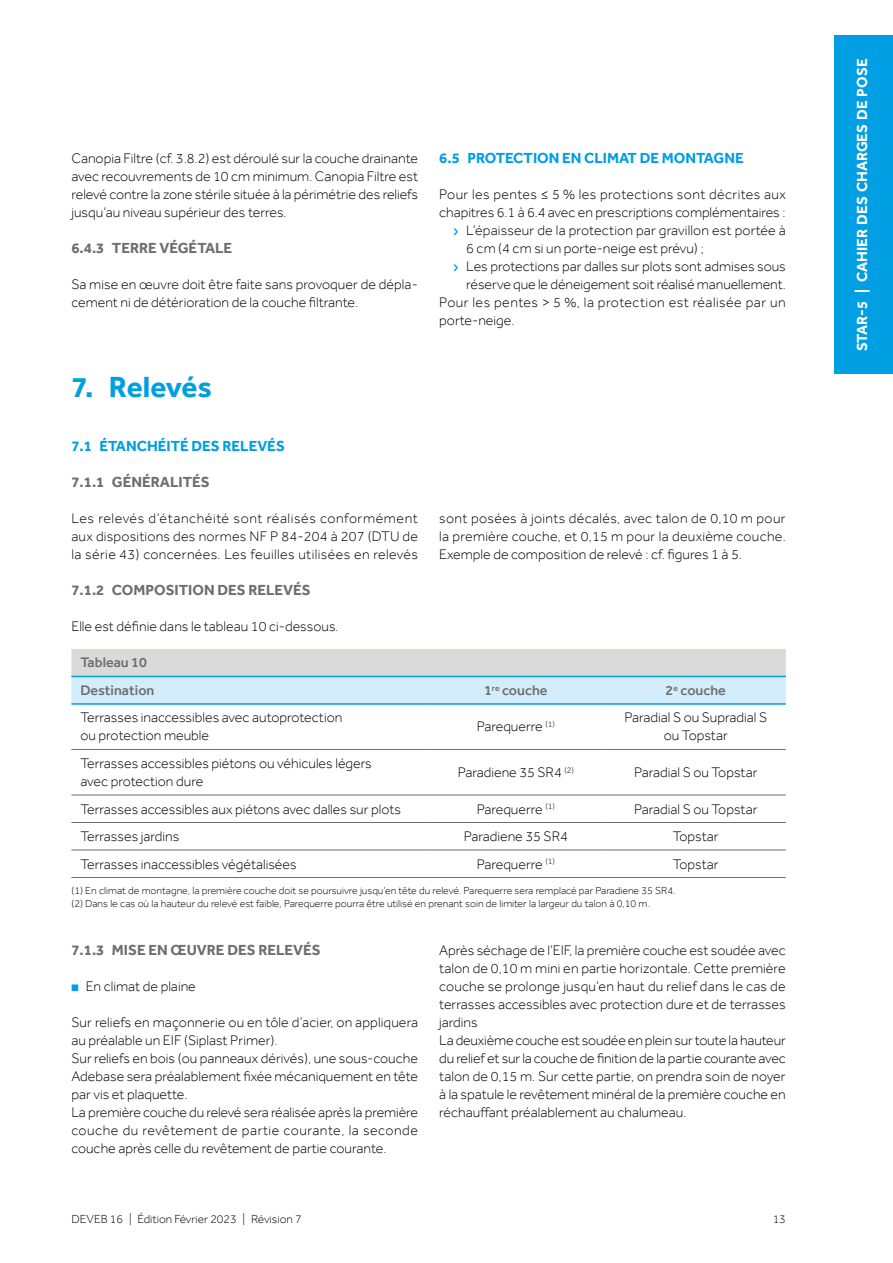
<style>
.page{position:relative;width:893px;height:1263px;background:#fff}
.page>*{position:absolute;margin:0;border:0;box-sizing:border-box;transform-origin:0 0}
.t1{font:700 30px "Effra";letter-spacing:-.005em;color:#009ee3}
.t2{font:700 15px "Effra";color:#6e6e6e}
.t3{font:700 15px "Effra";color:#009ee3}
.t4{font:700 15px "Effra";color:#fff}
._15-Int-Texte-01{font:300 14.25px/18px "Effra";color:#000;text-align:justify}
._15-Int-Texte-01-espace_après{font:300 14.25px/18px "Effra";color:#000}
._30-Int-Tableau-01-Contenu-FàG{font:300 14.25px/18px "Effra";color:#000}
._30-Int-Tableau-01-Contenu-C{font:300 14.25px/18px "Effra";color:#000;text-align:center}
._15-Int-Texte-01-2{font:300 14.25px/18px "Effra";letter-spacing:.03em;color:#000}
._30-Int-Tableau-01-Têtière-FàG{font:500 14.25px "Effra";color:#6e6e6e}
._30-Int-Tableau-01-Têtière-C{font:500 14.25px "Effra";color:#6e6e6e}
.t5{font:300 12px "Effra";color:#000}
._18-Int-Texte-Renvoi{font:300 10.5px "Effra";color:#000}
.s1{color:#009ee3}
</style>
<div class="page">
<div style="left:834px;top:36px;width:59px;height:338px;background:#009ee3"></div>
<svg style="left:71px;top:649px;width:715px;height:54px;background:#d4e2ea"></svg>
<hr style="left:71px;top:749px;width:355px;height:1px;background:#6e6e6e">
<hr style="left:426px;top:749px;width:180px;height:1px;background:#6e6e6e">
<hr style="left:606px;top:749px;width:180px;height:1px;background:#6e6e6e">
<hr style="left:71px;top:795px;width:355px;height:1px;background:#6e6e6e">
<hr style="left:426px;top:795px;width:180px;height:1px;background:#6e6e6e">
<hr style="left:606px;top:795px;width:180px;height:1px;background:#6e6e6e">
<hr style="left:71px;top:822px;width:355px;height:1px;background:#6e6e6e">
<hr style="left:426px;top:822px;width:180px;height:1px;background:#6e6e6e">
<hr style="left:606px;top:822px;width:180px;height:1px;background:#6e6e6e">
<hr style="left:71px;top:850px;width:355px;height:1px;background:#6e6e6e">
<hr style="left:426px;top:850px;width:180px;height:1px;background:#6e6e6e">
<hr style="left:606px;top:850px;width:180px;height:1px;background:#6e6e6e">
<hr style="left:71px;top:877px;width:355px;height:1px;background:#6e6e6e">
<hr style="left:426px;top:877px;width:180px;height:1px;background:#6e6e6e">
<hr style="left:606px;top:877px;width:180px;height:1px;background:#6e6e6e">
<hr style="left:71px;top:676px;width:355px;height:1px;background:#009ee3">
<hr style="left:426px;top:676px;width:180px;height:1px;background:#009ee3">
<hr style="left:606px;top:676px;width:180px;height:1px;background:#009ee3">
<hr style="left:71px;top:703px;width:355px;height:2px;background:#009ee3">
<hr style="left:426px;top:703px;width:180px;height:2px;background:#009ee3">
<hr style="left:606px;top:703px;width:180px;height:2px;background:#009ee3">
<p class="_15-Int-Texte-01" style="left:71px;top:149px;width:348px">Canopia Filtre (cf. 3.8.2) est déroulé sur la couche drainante avec recouvrements de 10 cm minimum. Canopia Filtre est relevé contre la zone stérile située à la périmétrie des reliefs jusqu’au niveau supérieur des terres.</p>
<p class="t2" style="left:71px;top:239px;width:162px">6.4.3 TERRE VÉGÉTALE</p>
<p class="_15-Int-Texte-01" style="left:71px;top:275px;width:348px">Sa mise en œuvre doit être faite sans provoquer de dépla&shy;cement ni de détérioration de la couche filtrante.</p>
<p class="t1" style="left:71px;top:369px;width:142px">7. Relevés</p>
<p class="t3" style="left:439px;top:149px;width:306px">6.5 PROTECTION EN CLIMAT DE MONTAGNE</p>
<p class="_15-Int-Texte-01" style="left:439px;top:185px;width:348px">Pour les pentes ≤ 5 % les protections sont décrites aux chapitres 6.1 à 6.4 avec en prescriptions complémentaires :</p>
<p class="_15-Int-Texte-01-espace_après" style="left:466px;top:221px;width:321px">L’épaisseur de la protection par gravillon est portée à<br>6 cm (4 cm si un porte-neige est prévu) ;</p>
<p class="_15-Int-Texte-01-espace_après" style="left:466px;top:257px;width:321px">Les protections par dalles sur plots sont admises sous réserve que le déneigement soit réalisé manuellement.</p>
<p class="_15-Int-Texte-01-2" style="left:439px;top:293px;width:348px">Pour les pentes &gt; 5 %, la protection est réalisée par un porte-neige.</p>
<p class="t3" style="left:71px;top:437px;width:215px">7.1 ÉTANCHÉITÉ DES RELEVÉS</p>
<p class="t2" style="left:71px;top:473px;width:140px">7.1.1 GÉNÉRALITÉS</p>
<p class="_15-Int-Texte-01" style="left:71px;top:509px;width:348px">Les relevés d’étanchéité sont réalisés conformément aux dispositions des normes NF P 84-204 à 207 (DTU de la série 43) concernées. Les feuilles utilisées en relevés</p>
<p class="_15-Int-Texte-01" style="left:439px;top:509px;width:348px">sont posées à joints décalés, avec talon de 0,10 m pour la première couche, et 0,15 m pour la deuxième couche.<br>Exemple de composition de relevé : cf. figures 1 à 5.</p>
<p class="t2" style="left:71px;top:581px;width:241px">7.1.2 COMPOSITION DES RELEVÉS</p>
<p class="_15-Int-Texte-01" style="left:71px;top:617px;width:268px">Elle est définie dans le tableau 10 ci-dessous.</p>
<p class="_30-Int-Tableau-01-Têtière-FàG" style="left:80px;top:654px;width:68px">Tableau 10</p>
<p class="_30-Int-Tableau-01-Têtière-FàG" style="left:80px;top:682px;width:75px">Destination</p>
<p class="_30-Int-Tableau-01-Têtière-C" style="left:484px;top:682px;width:65px">1<sup>re</sup> couche</p>
<p class="_30-Int-Tableau-01-Têtière-C" style="left:666px;top:682px;width:62px">2<sup>e</sup> couche</p>
<p class="_30-Int-Tableau-01-Contenu-FàG" style="left:80px;top:708px;width:263px">Terrasses inaccessibles avec autoprotection ou protection meuble</p>
<p class="_30-Int-Tableau-01-Contenu-C" style="left:477px;top:717px;width:80px">Parequerre <sup>(1)</sup></p>
<p class="_30-Int-Tableau-01-Contenu-C" style="left:624px;top:708px;width:144px">Paradial S ou Supradial S ou Topstar</p>
<p class="_30-Int-Tableau-01-Contenu-FàG" style="left:80px;top:754px;width:293px">Terrasses accessibles piétons ou véhicules légers avec protection dure</p>
<p class="_30-Int-Tableau-01-Contenu-C" style="left:458px;top:763px;width:118px">Paradiene 35 SR4 <sup>(2)</sup></p>
<p class="_30-Int-Tableau-01-Contenu-C" style="left:634px;top:763px;width:125px">Paradial S ou Topstar</p>
<p class="_30-Int-Tableau-01-Contenu-FàG" style="left:80px;top:799px;width:322px">Terrasses accessibles aux piétons avec dalles sur plots</p>
<p class="_30-Int-Tableau-01-Contenu-C" style="left:477px;top:799px;width:80px">Parequerre <sup>(1)</sup></p>
<p class="_30-Int-Tableau-01-Contenu-C" style="left:634px;top:799px;width:125px">Paradial S ou Topstar</p>
<p class="_30-Int-Tableau-01-Contenu-FàG" style="left:80px;top:827px;width:101px">Terrasses jardins</p>
<p class="_30-Int-Tableau-01-Contenu-C" style="left:464px;top:827px;width:106px">Paradiene 35 SR4</p>
<p class="_30-Int-Tableau-01-Contenu-C" style="left:673px;top:827px;width:47px">Topstar</p>
<p class="_30-Int-Tableau-01-Contenu-FàG" style="left:80px;top:854px;width:218px">Terrasses inaccessibles végétalisées</p>
<p class="_30-Int-Tableau-01-Contenu-C" style="left:477px;top:854px;width:80px">Parequerre <sup>(1)</sup></p>
<p class="_30-Int-Tableau-01-Contenu-C" style="left:673px;top:854px;width:47px">Topstar</p>
<p class="_18-Int-Texte-Renvoi" style="left:71px;top:884px;width:605px">(1) En climat de montagne, la première couche doit se poursuivre jusqu’en tête du relevé. Parequerre sera remplacé par Paradiene 35 SR4.</p>
<p class="_18-Int-Texte-Renvoi" style="left:71px;top:897px;width:580px">(2) Dans le cas où la hauteur du relevé est faible, Parequerre pourra être utilisé en prenant soin de limiter la largeur du talon à 0,10 m.</p>
<p class="t2" style="left:71px;top:941px;width:251px">7.1.3 MISE EN ŒUVRE DES RELEVÉS</p>
<p class="_15-Int-Texte-01-espace_après" style="left:71px;top:977px;width:126px"><span class="s1">■</span> En climat de plaine</p>
<p class="_15-Int-Texte-01" style="left:71px;top:1013px;width:348px">Sur reliefs en maçonnerie ou en tôle d’acier, on appliquera au préalable un EIF (Siplast Primer).</p>
<p class="_15-Int-Texte-01" style="left:71px;top:1049px;width:348px">Sur reliefs en bois (ou panneaux dérivés), une sous-couche Adebase sera préalablement fixée mécaniquement en tête par vis et plaquette.</p>
<p class="_15-Int-Texte-01" style="left:71px;top:1103px;width:348px">La première couche du relevé sera réalisée après la première couche du revêtement de partie courante, la seconde couche après celle du revêtement de partie courante.</p>
<p class="_15-Int-Texte-01" style="left:439px;top:941px;width:348px">Après séchage de l’EIF, la première couche est soudée avec talon de 0,10 m mini en partie horizontale. Cette première couche se prolonge jusqu’en haut du relief dans le cas de terrasses accessibles avec protection dure et de terrasses jardins</p>
<p class="_15-Int-Texte-01-espace_après" style="left:439px;top:1031px;width:348px;text-align:justify">La deuxième couche est soudée en plein sur toute la hauteur du relief et sur la couche de finition de la partie courante avec talon de 0,15 m. Sur cette partie, on prendra soin de noyer à la spatule le revêtement minéral de la première couche en réchauffant préalablement au chalumeau.</p>
<p class="t5" style="left:71px;top:1211px;width:232px">DEVEB 16 | Édition Février 2023 | Révision 7</p>
<p class="t5" style="left:773px;top:1211px;width:15px">13</p>
<p class="t4" style="left:853px;top:351px;width:294px;rotate:-90deg">STAR-5 | CAHIER DES CHARGES DE POSE</p>
</div>
